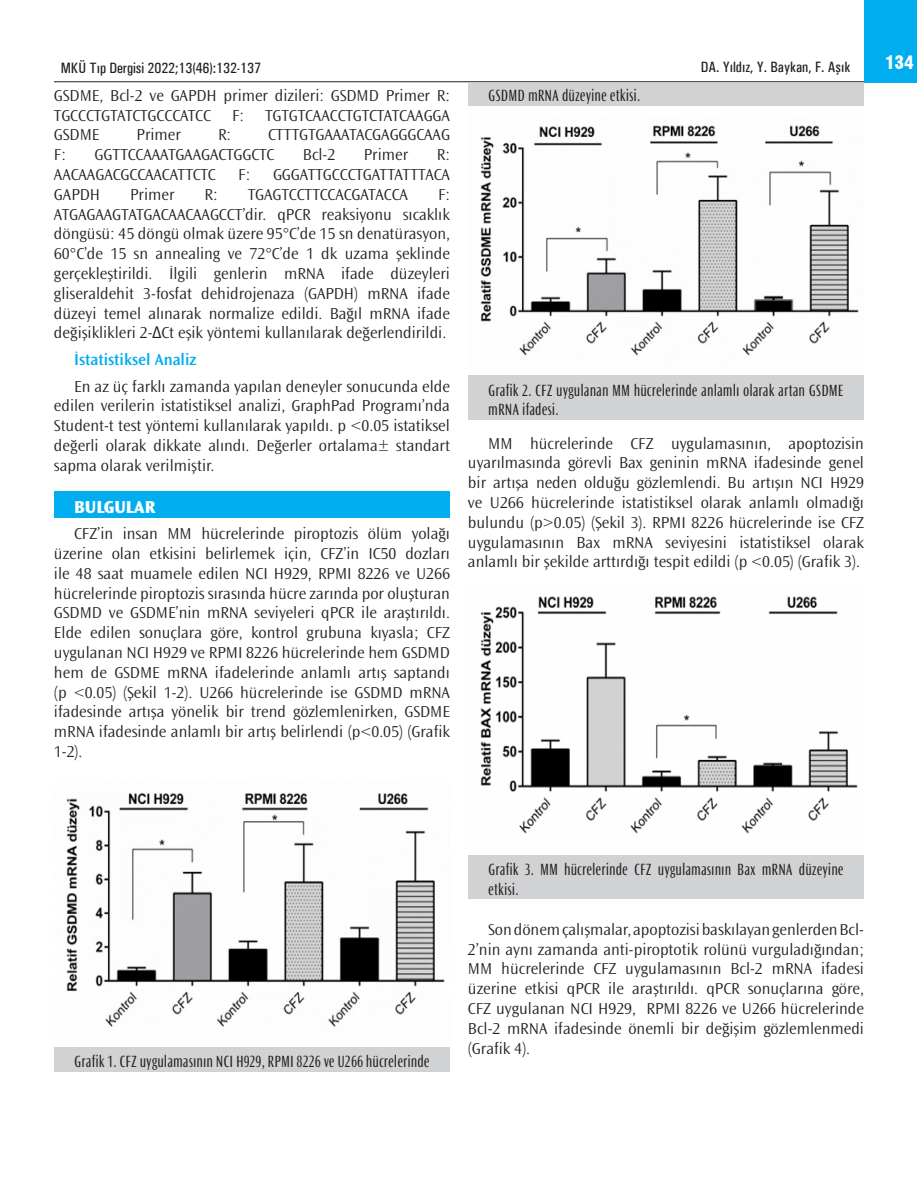
<style>
.page{position:relative;width:918px;height:1188px;background:#fff}
.page>*{position:absolute;margin:0;border:0;box-sizing:border-box;transform-origin:0 0}
.Gövde_Başlık_1__Sevi{font:800 18px "Ocean Sans MT Pro";color:#fff}
.t1{font:900 condensed 18px "Swiss 721 BT";color:#fff}
.Makale_Metni_Gövde-T{font:300 16.5px/19.8px "Ocean Sans MT Pro";color:#231f20;text-align:justify}
.Şekil_Alt_Yazısı-TR{font:condensed 16.5px/19.8px "Ocean Sans MT Pro";color:#231f20}
.Gövde_Başlık_2__Sevi{font:600 16.5px "Ocean Sans MT Pro";color:#00aeef}
.t2{font:500 15px "Univers Condensed";color:#231f20}
</style>
<div class="page">
<hr style="left:54px;top:81px;width:810px;height:1px;background:#231f20">
<div style="left:865px;top:0;width:52px;height:82px;background:#00aeef"></div>
<div style="left:55px;top:491px;width:395px;height:27px;background:#00aeef"></div>
<div style="left:55px;top:1048px;width:395px;height:24px;background:#d1d2d4"></div>
<img style="left:66px;top:793px;width:379px;height:234px">
<div style="left:468px;top:83px;width:395px;height:23px;background:#d1d2d4"></div>
<div style="left:468px;top:376px;width:395px;height:44px;background:#d1d2d4"></div>
<div style="left:468px;top:855px;width:395px;height:44px;background:#d1d2d4"></div>
<img style="left:480px;top:125px;width:379px;height:231px">
<img style="left:480px;top:596px;width:378px;height:238px">
<p class="t2" style="left:61px;top:59px;width:202px">MKÜ Tıp Dergisi 2022;13(46):132-137</p>
<p class="t2" style="left:701px;top:58px;width:151px">DA. Yıldız, Y. Baykan, F. Aşık</p>
<p class="t1" style="left:885px;top:51px;width:30px">134</p>
<p class="Makale_Metni_Gövde-T" style="left:54px;top:85px;width:398px">GSDME, Bcl-2 ve GAPDH primer dizileri: GSDMD Primer R:<br>TGCCCTGTATCTGCCCATCC</p>
<p class="Şekil_Alt_Yazısı-TR" style="left:488px;top:85px;width:153px">GSDMD mRNA düzeyine etkisi.</p>
<p class="Makale_Metni_Gövde-T" style="left:232px;top:105px;width:13px">F:</p>
<p class="Makale_Metni_Gövde-T" style="left:265px;top:105px;width:186px">TGTGTCAACCTGTCTATCAAGGA</p>
<p class="Makale_Metni_Gövde-T" style="left:54px;top:125px;width:47px">GSDME</p>
<p class="Makale_Metni_Gövde-T" style="left:137px;top:125px;width:46px">Primer</p>
<p class="Makale_Metni_Gövde-T" style="left:218px;top:125px;width:15px">R:</p>
<p class="Makale_Metni_Gövde-T" style="left:268px;top:125px;width:183px">CTTTGTGAAATACGAGGGCAAG</p>
<p class="Makale_Metni_Gövde-T" style="left:54px;top:145px;width:13px">F:</p>
<p class="Makale_Metni_Gövde-T" style="left:95px;top:145px;width:181px">GGTTCCAAATGAAGACTGGCTC</p>
<p class="Makale_Metni_Gövde-T" style="left:303px;top:145px;width:34px">Bcl-2</p>
<p class="Makale_Metni_Gövde-T" style="left:364px;top:145px;width:46px">Primer</p>
<p class="Makale_Metni_Gövde-T" style="left:437px;top:145px;width:15px">R:</p>
<p class="Makale_Metni_Gövde-T" style="left:54px;top:165px;width:163px">AACAAGACGCCAACATTCTC</p>
<p class="Makale_Metni_Gövde-T" style="left:238px;top:165px;width:13px">F:</p>
<p class="Makale_Metni_Gövde-T" style="left:273px;top:165px;width:178px">GGGATTGCCCTGATTATTTACA</p>
<p class="Makale_Metni_Gövde-T" style="left:54px;top:184px;width:48px">GAPDH</p>
<p class="Makale_Metni_Gövde-T" style="left:130px;top:184px;width:46px">Primer</p>
<p class="Makale_Metni_Gövde-T" style="left:205px;top:184px;width:15px">R:</p>
<p class="Makale_Metni_Gövde-T" style="left:248px;top:184px;width:162px">TGAGTCCTTCCACGATACCA</p>
<p class="Makale_Metni_Gövde-T" style="left:54px;top:184px;width:398px;text-indent:384px">F:<br>ATGAGAAGTATGACAACAAGCCT’dir. qPCR reaksiyonu sıcaklık döngüsü: 45 döngü olmak üzere 95°C’de 15 sn denatürasyon, 60°C’de 15 sn annealing ve 72°C’de 1 dk uzama şeklinde gerçekleştirildi. İlgili genlerin mRNA ifade düzeyleri gliseraldehit 3-fosfat dehidrojenaza (GAPDH) mRNA ifade düzeyi temel alınarak normalize edildi. Bağıl mRNA ifade değişiklikleri 2-ΔCt eşik yöntemi kullanılarak değerlendirildi.</p>
<p class="Gövde_Başlık_2__Sevi" style="left:74px;top:350px;width:124px">İstatistiksel Analiz</p>
<p class="Makale_Metni_Gövde-T" style="left:54px;top:376px;width:398px;text-indent:20px">En az üç farklı zamanda yapılan deneyler sonucunda elde edilen verilerin istatistiksel analizi, GraphPad Programı’nda Student-t test yöntemi kullanılarak yapıldı. p &lt;0.05 istatiksel değerli olarak dikkate alındı. Değerler ortalama± standart sapma olarak verilmiştir.</p>
<p class="Gövde_Başlık_1__Sevi" style="left:74px;top:496px;width:83px">BULGULAR</p>
<p class="Makale_Metni_Gövde-T" style="left:54px;top:524px;width:398px;text-indent:20px">CFZ’in insan MM hücrelerinde piroptozis ölüm yolağı üzerine olan etkisini belirlemek için, CFZ’in IC50 dozları ile 48 saat muamele edilen NCI H929, RPMI 8226 ve U266 hücrelerinde piroptozis sırasında hücre zarında por oluşturan GSDMD ve GSDME’nin mRNA seviyeleri qPCR ile araştırıldı.<br>Elde edilen sonuçlara göre, kontrol grubuna kıyasla; CFZ uygulanan NCI H929 ve RPMI 8226 hücrelerinde hem GSDMD hem de GSDME mRNA ifadelerinde anlamlı artış saptandı (p &lt;0.05) (Şekil 1-2). U266 hücrelerinde ise GSDMD mRNA ifadesinde artışa yönelik bir trend gözlemlenirken, GSDME mRNA ifadesinde anlamlı bir artış belirlendi (p&lt;0.05) (Grafik 1-2).</p>
<p class="Şekil_Alt_Yazısı-TR" style="left:488px;top:380px;width:357px">Grafik 2. CFZ uygulanan MM hücrelerinde anlamlı olarak artan GSDME mRNA ifadesi.</p>
<p class="Makale_Metni_Gövde-T" style="left:468px;top:433px;width:398px;text-indent:20px">MM hücrelerinde CFZ uygulamasının, apoptozisin uyarılmasında görevli Bax geninin mRNA ifadesinde genel bir artışa neden olduğu gözlemlendi. Bu artışın NCI H929 ve U266 hücrelerinde istatistiksel olarak anlamlı olmadığı bulundu (p&gt;0.05) (Şekil 3). RPMI 8226 hücrelerinde ise CFZ uygulamasının Bax mRNA seviyesini istatistiksel olarak anlamlı bir şekilde arttırdığı tespit edildi (p &lt;0.05) (Grafik 3).</p>
<p class="Şekil_Alt_Yazısı-TR" style="left:74px;top:1052px;width:357px">Grafik 1. CFZ uygulamasının NCI H929, RPMI 8226 ve U266 hücrelerinde</p>
<p class="Şekil_Alt_Yazısı-TR" style="left:488px;top:859px;width:357px">Grafik 3. MM hücrelerinde CFZ uygulamasının Bax mRNA düzeyine etkisi.</p>
<p class="Makale_Metni_Gövde-T" style="left:468px;top:919px;width:398px;text-indent:20px">Son dönem çalışmalar, apoptozisi baskılayan genlerden Bcl-2’nin aynı zamanda anti-piroptotik rolünü vurguladığından; MM hücrelerinde CFZ uygulamasının Bcl-2 mRNA ifadesi üzerine etkisi qPCR ile araştırıldı. qPCR sonuçlarına göre, CFZ uygulanan NCI H929, RPMI 8226 ve U266 hücrelerinde Bcl-2 mRNA ifadesinde önemli bir değişim gözlemlenmedi (Grafik 4).</p>
</div>
